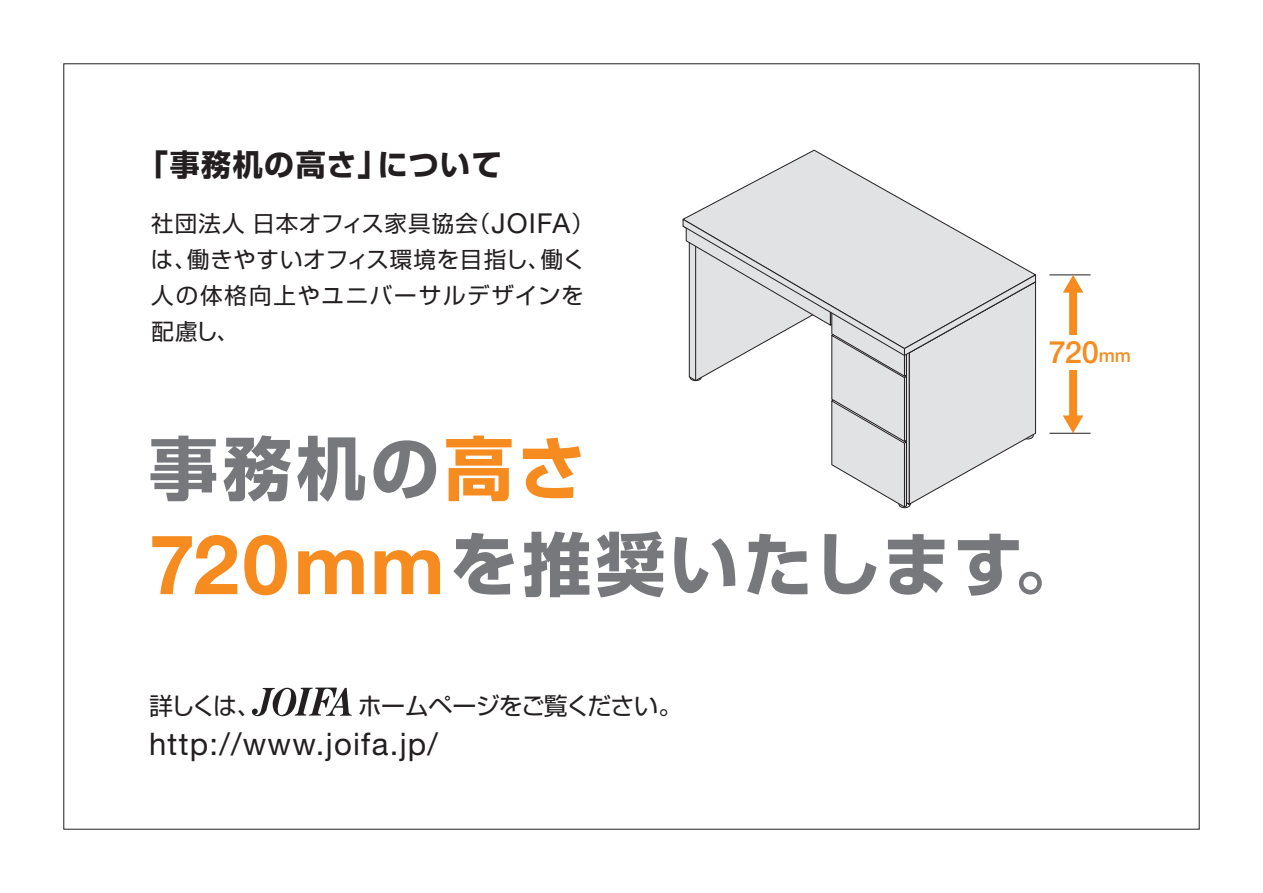
<style>
.page{position:relative;width:1263px;height:893px;background:#fff}
.page>*{position:absolute;margin:0;border:0;box-sizing:border-box;transform-origin:0 0}
.t1{font:700 69px/96px "Shin Go Pro";letter-spacing:.065em;color:#76787b}
.t2{font:31.05px "Helvetica Neue";letter-spacing:.04em;color:#231f20}
.t3{font:500 30.75px "Helvetica Neue";color:#f68b1f}
.t4{font:700 30px "Shin Go Pro";letter-spacing:.05em;color:#231f20}
.t5{font:24px "Shin Go Pro";letter-spacing:-.045em;color:#231f20}
.t6{font:22.5px/36px "Shin Go Pro";letter-spacing:.05em;color:#231f20}
.s1{font-family:"Helvetica Neue";font-size:27.45px}
.s2{font-size:18.45px}
.s3{color:#f68b1f}
.s4{font-family:"Helvetica Neue";font-size:82.8px;color:#f68b1f}
</style>
<div class="page">
<svg style="left:252px;top:687px;width:100px;height:30px"></svg>
<div style="left:1069px;top:289px;width:8px;height:129px;background:#f68b1f"></div>
<svg style="left:1063px;top:415px;width:20px;height:18px"></svg>
<div style="left:1047px;top:336px;width:86px;height:34px;background:#fff"></div>
<hr style="left:1049px;top:275px;width:41px;height:1px;background:#231f20">
<hr style="left:1049px;top:433px;width:41px;height:1px;background:#231f20">
<svg style="left:1063px;top:275px;width:20px;height:18px"></svg>
<svg style="left:682px;top:150px;width:255px;height:74px"></svg>
<svg style="left:683px;top:219px;width:263px;height:5px"></svg>
<svg style="left:682px;top:224px;width:354px;height:284px"></svg>
<p class="t4" style="left:138px;top:141px;width:365px">「事務机の高さ」について</p>
<p class="t6" style="left:151px;top:203px;width:445px">社団法人日本オフィス家具協会（<span class="s1">JOIFA</span>）は、働きやすいオフィス環境を目指し、働く人の体格向上やユニバーサルデザインを配慮し、</p>
<p class="t3" style="left:1049px;top:334px;width:84px">720<span class="s2">mm</span></p>
<p class="t1" style="left:149px;top:413px;width:935px">事務机の<span class="s3">高さ<br></span><span class="s4">720mm</span>を推奨いたします。</p>
<p class="t5" style="left:149px;top:686px;width:113px">詳しくは、</p>
<p class="t5" style="left:358px;top:686px;width:326px">ホームページをご覧ください。</p>
<p class="t2" style="left:149px;top:726px;width:290px">http://www.joifa.jp/</p>
</div>
